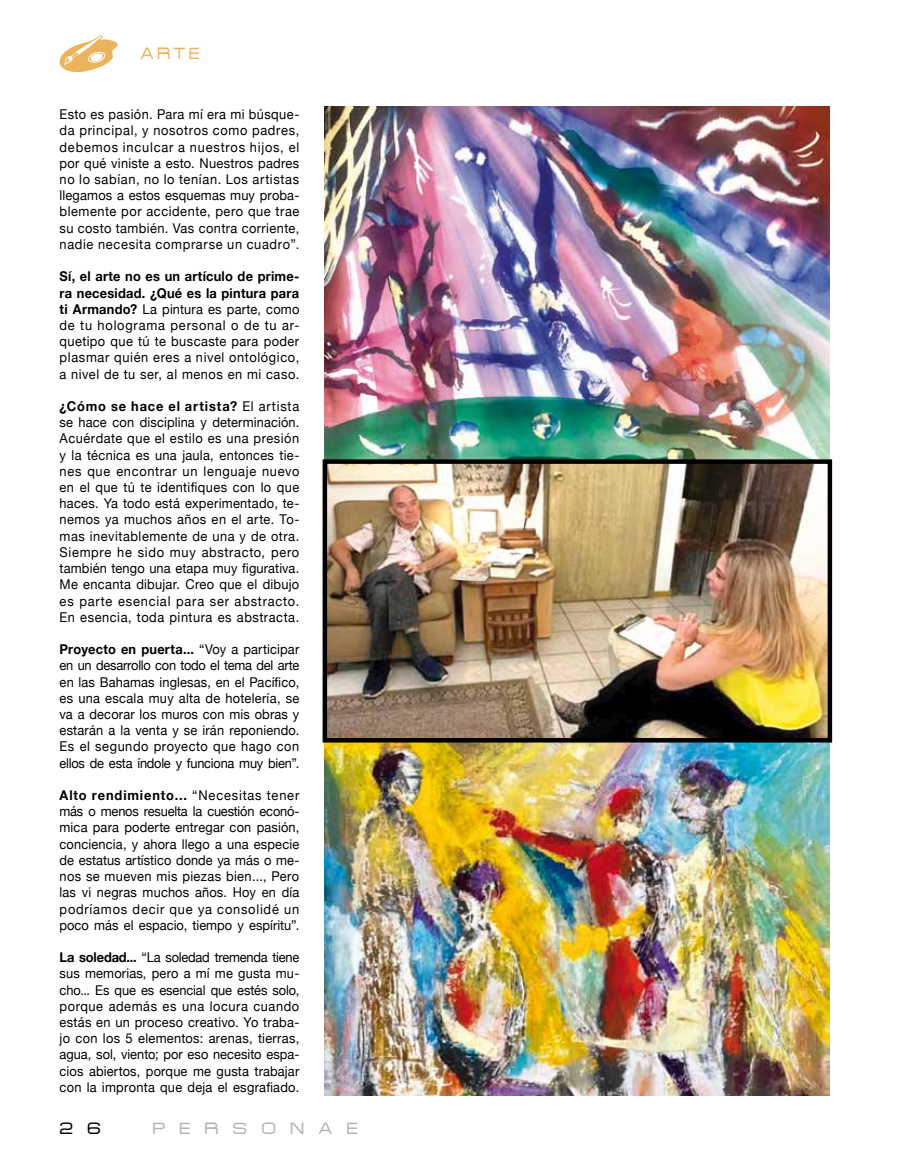
<style>
.page{position:relative;width:915px;height:1170px;background:#fff}
.page>*{position:absolute;margin:0;border:0;box-sizing:border-box;transform-origin:0 0}
.t1{font:18px "Acens";letter-spacing:.8em;color:#b1b3b4}
.t2{font:18px "Acens";color:#ebb35e;scale:.95 1}
.t3{font:18px "Acens";color:#000}
.t4{font:13.5px/16.2px "Helvetica Neue";letter-spacing:.04em;color:#000;text-align:justify;scale:.95 1}
.s1{font-weight:700}
</style>
<div class="page">
<svg style="left:59px;top:35px;width:59px;height:37px"></svg>
<img style="left:325px;top:106px;width:504px;height:989px">
<div style="left:322px;top:459px;width:509px;height:283px;border:4px solid #000"></div>
<hr style="left:914px;top:106px;width:1px;height:479px;background:#009e49">
<h1 class="t2" style="left:140px;top:46px;width:63px">ARTE</h1>
<p class="t4" style="left:60px;top:106px;width:254px">Esto es pasión. Para mí era mi búsque&shy;da principal, y nosotros como padres, debemos inculcar a nuestros hijos, el por qué viniste a esto. Nuestros padres no lo sabían, no lo tenían. Los artistas llegamos a estos esquemas muy proba&shy;blemente por accidente, pero que trae su costo también. Vas contra corriente, nadie necesita comprarse un cuadro”.</p>
<p class="t4" style="left:60px;top:268px;width:254px"><span class="s1">Sí, el arte no es un artículo de prime&shy;ra necesidad. ¿Qué es la pintura para ti Armando?</span> La pintura es parte, como de tu holograma personal o de tu ar&shy;quetipo que tú te buscaste para poder plasmar quién eres a nivel ontológico, a nivel de tu ser, al menos en mi caso.</p>
<p class="t4" style="left:60px;top:398px;width:254px"><span class="s1">¿Cómo se hace el artista?</span> El artista se hace con disciplina y determinación.<br>Acuérdate que el estilo es una presión y la técnica es una jaula, entonces tie&shy;nes que encontrar un lenguaje nuevo en el que tú te identifiques con lo que haces. Ya todo está experimentado, te&shy;nemos ya muchos años en el arte. To&shy;mas inevitablemente de una y de otra.<br>Siempre he sido muy abstracto, pero también tengo una etapa muy figurativa.<br>Me encanta dibujar. Creo que el dibujo es parte esencial para ser abstracto.<br>En esencia, toda pintura es abstracta.</p>
<p class="t4" style="left:60px;top:641px;width:254px"><span class="s1">Proyecto en puerta...</span> “Voy a participar en un desarrollo con todo el tema del arte en las Bahamas inglesas, en el Pacífico, es una escala muy alta de hotelería, se va a decorar los muros con mis obras y estarán a la venta y se irán reponiendo.<br>Es el segundo proyecto que hago con ellos de esta índole y funciona muy bien”.</p>
<p class="t4" style="left:60px;top:786px;width:254px"><span class="s1">Alto rendimiento...</span> “Necesitas tener más o menos resuelta la cuestión econó&shy;mica para poderte entregar con pasión, conciencia, y ahora llego a una especie de estatus artístico donde ya más o me&shy;nos se mueven mis piezas bien..., Pero las vi negras muchos años. Hoy en día podríamos decir que ya consolidé un poco más el espacio, tiempo y espíritu”.</p>
<p class="t4" style="left:60px;top:948px;width:254px"><span class="s1">La soledad...</span> “La soledad tremenda tiene sus memorias, pero a mí me gusta mu&shy;cho... Es que es esencial que estés solo, porque además es una locura cuando estás en un proceso creativo. Yo traba&shy;jo con los 5 elementos: arenas, tierras, agua, sol, viento; por eso necesito espa&shy;cios abiertos, porque me gusta trabajar con la impronta que deja el esgrafiado.</p>
<h1 class="t3" style="left:60px;top:1121px;width:42px">2 6</h1>
<h1 class="t1" style="left:152px;top:1121px;width:206px">PERSONAE</h1>
</div>
